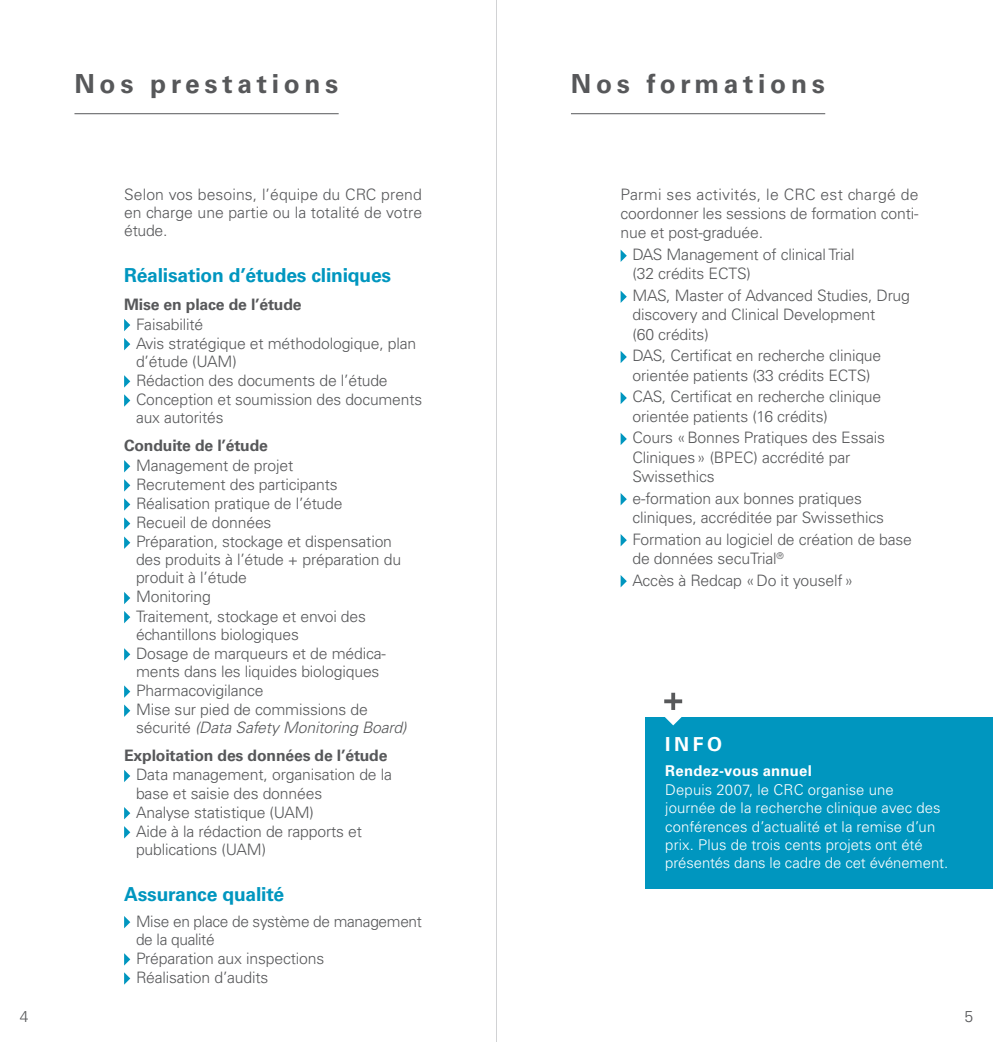
<style>
.page{position:relative;width:993px;height:1042px;background:#fff}
.page>*{position:absolute;margin:0;border:0;box-sizing:border-box;transform-origin:0 0}
.t1{font:700 26.25px "Univers LT Std";letter-spacing:.18em;color:#57585a}
.t2{font:700 19.25px "Univers LT Std";letter-spacing:-.01em;color:#0096bf}
.t3{font:700 19.25px "Univers LT Std";color:#fff}
.t4{font:300 15.75px/18.7px "Univers LT Std";letter-spacing:-.01em;color:#57585a}
.t5{font:700 15.75px "Univers LT Std";letter-spacing:-.01em;color:#57585a}
.t6{font:300 14.88px/18.4px "Univers LT Std";letter-spacing:.005em;color:#fff}
.t7{font:700 14.88px "Univers LT Std";letter-spacing:.015em;color:#fff}
.s1{font-style:italic}
</style>
<div class="page">
<svg style="left:124px;top:319px;width:6px;height:12px"></svg>
<svg style="left:124px;top:338px;width:6px;height:12px"></svg>
<svg style="left:124px;top:375px;width:6px;height:12px"></svg>
<svg style="left:124px;top:394px;width:6px;height:13px"></svg>
<svg style="left:124px;top:460px;width:6px;height:12px"></svg>
<svg style="left:124px;top:479px;width:6px;height:12px"></svg>
<svg style="left:124px;top:498px;width:6px;height:13px"></svg>
<svg style="left:124px;top:517px;width:6px;height:13px"></svg>
<svg style="left:124px;top:536px;width:6px;height:13px"></svg>
<svg style="left:124px;top:592px;width:6px;height:12px"></svg>
<svg style="left:124px;top:611px;width:6px;height:12px"></svg>
<svg style="left:124px;top:648px;width:6px;height:12px"></svg>
<svg style="left:124px;top:685px;width:6px;height:13px"></svg>
<svg style="left:124px;top:704px;width:6px;height:13px"></svg>
<svg style="left:124px;top:770px;width:6px;height:12px"></svg>
<svg style="left:124px;top:807px;width:6px;height:12px"></svg>
<svg style="left:124px;top:826px;width:6px;height:12px"></svg>
<svg style="left:124px;top:916px;width:6px;height:12px"></svg>
<svg style="left:124px;top:953px;width:6px;height:12px"></svg>
<svg style="left:124px;top:972px;width:6px;height:12px"></svg>
<svg style="left:620px;top:249px;width:6px;height:13px"></svg>
<svg style="left:620px;top:290px;width:6px;height:13px"></svg>
<svg style="left:620px;top:351px;width:6px;height:12px"></svg>
<svg style="left:620px;top:392px;width:6px;height:12px"></svg>
<svg style="left:620px;top:433px;width:6px;height:12px"></svg>
<svg style="left:620px;top:493px;width:6px;height:12px"></svg>
<svg style="left:620px;top:534px;width:6px;height:12px"></svg>
<svg style="left:620px;top:575px;width:6px;height:12px"></svg>
<hr style="left:74px;top:113px;width:264px;height:1px;background:#57585a">
<hr style="left:570px;top:113px;width:255px;height:1px;background:#57585a">
<hr style="left:496px;top:0;width:1px;height:1042px;background:#d1d2d4">
<div style="left:645px;top:717px;width:347px;height:171px;background:#0096bf"></div>
<svg style="left:664px;top:693px;width:18px;height:32px"></svg>
<h1 class="t1" style="left:74px;top:69px;width:265px">Nos prestations</h1>
<h1 class="t1" style="left:570px;top:69px;width:255px">Nos formations</h1>
<p class="t4" style="left:124px;top:185px;width:299px;line-height:18.2px;text-align:justify">Selon vos besoins, l’équipe du CRC prend en charge une partie ou la totalité de votre étude.</p>
<p class="t2" style="left:124px;top:264px;width:268px">Réalisation d’études cliniques</p>
<p class="t5" style="left:124px;top:296px;width:179px">Mise en place de l’étude</p>
<p class="t4" style="left:136px;top:314px;width:287px">Faisabilité<br>Avis stratégique et méthodologique, plan d’étude (UAM)<br>Rédaction des documents de l’étude<br>Conception et soumission des documents aux autorités</p>
<p class="t5" style="left:124px;top:436px;width:145px">Conduite de l’étude</p>
<p class="t4" style="left:136px;top:456px;width:272px">Management de projet<br>Recrutement des participants<br>Réalisation pratique de l’étude<br>Recueil de données<br>Préparation, stockage et dispensation des produits à l’étude + préparation du produit à l’étude<br>Monitoring<br>Traitement, stockage et envoi des échantillons biologiques<br>Dosage de marqueurs et de médica&shy;ments dans les liquides biologiques<br>Pharmacovigilance<br>Mise sur pied de commissions de sécurité <span class="s1">(Data Safety Monitoring Board)</span></p>
<p class="t5" style="left:124px;top:746px;width:265px">Exploitation des données de l’étude</p>
<p class="t4" style="left:136px;top:765px;width:257px">Data management, organisation de la base et saisie des données<br>Analyse statistique (UAM)<br>Aide à la rédaction de rapports et publications (UAM)</p>
<p class="t2" style="left:124px;top:883px;width:161px">Assurance qualité</p>
<p class="t4" style="left:136px;top:911px;width:287px">Mise en place de système de management de la qualité<br>Préparation aux inspections<br>Réalisation d’audits</p>
<p class="t4" style="left:620px;top:185px;width:299px;line-height:19.2px;text-align:justify">Parmi ses activités, le CRC est chargé de coordonner les sessions de formation conti&shy;nue et post-graduée.</p>
<p class="t4" style="left:632px;top:245px;width:224px;line-height:19.2px">DAS Management of clinical Trial (32 crédits ECTS)</p>
<p class="t4" style="left:632px;top:286px;width:279px;line-height:19.2px">MAS, Master of Advanced Studies, Drug discovery and Clinical Development<br>(60 crédits)</p>
<p class="t4" style="left:632px;top:346px;width:250px;line-height:19.2px">DAS, Certificat en recherche clinique orientée patients (33 crédits ECTS)</p>
<p class="t4" style="left:632px;top:387px;width:250px;line-height:19.2px">CAS, Certificat en recherche clinique orientée patients (16 crédits)</p>
<p class="t4" style="left:632px;top:428px;width:254px;line-height:19.2px">Cours «Bonnes Pratiques des Essais<br>Cliniques» (BPEC) accrédité par<br>Swissethics</p>
<p class="t4" style="left:632px;top:488px;width:253px;line-height:19.2px">e-formation aux bonnes pratiques cliniques, accréditée par Swissethics</p>
<p class="t4" style="left:632px;top:529px;width:281px;line-height:19.2px">Formation au logiciel de création de base de données secuTrial<sup>®</sup></p>
<p class="t4" style="left:632px;top:571px;width:222px">Accès à Redcap «Do it youself»</p>
<p class="t3" style="left:665px;top:732px;width:58px">INFO</p>
<p class="t7" style="left:665px;top:762px;width:148px">Rendez-vous annuel</p>
<p class="t6" style="left:665px;top:780px;width:284px">Depuis 2007, le CRC organise une<br>journée de la recherche clinique avec des conférences d’actualité et la remise d’un prix. Plus de trois cents projets ont été présentés dans le cadre de cet événement.</p>
<p class="t4" style="left:20px;top:1007px;width:10px">4</p>
<p class="t4" style="left:964px;top:1007px;width:10px">5</p>
</div>
